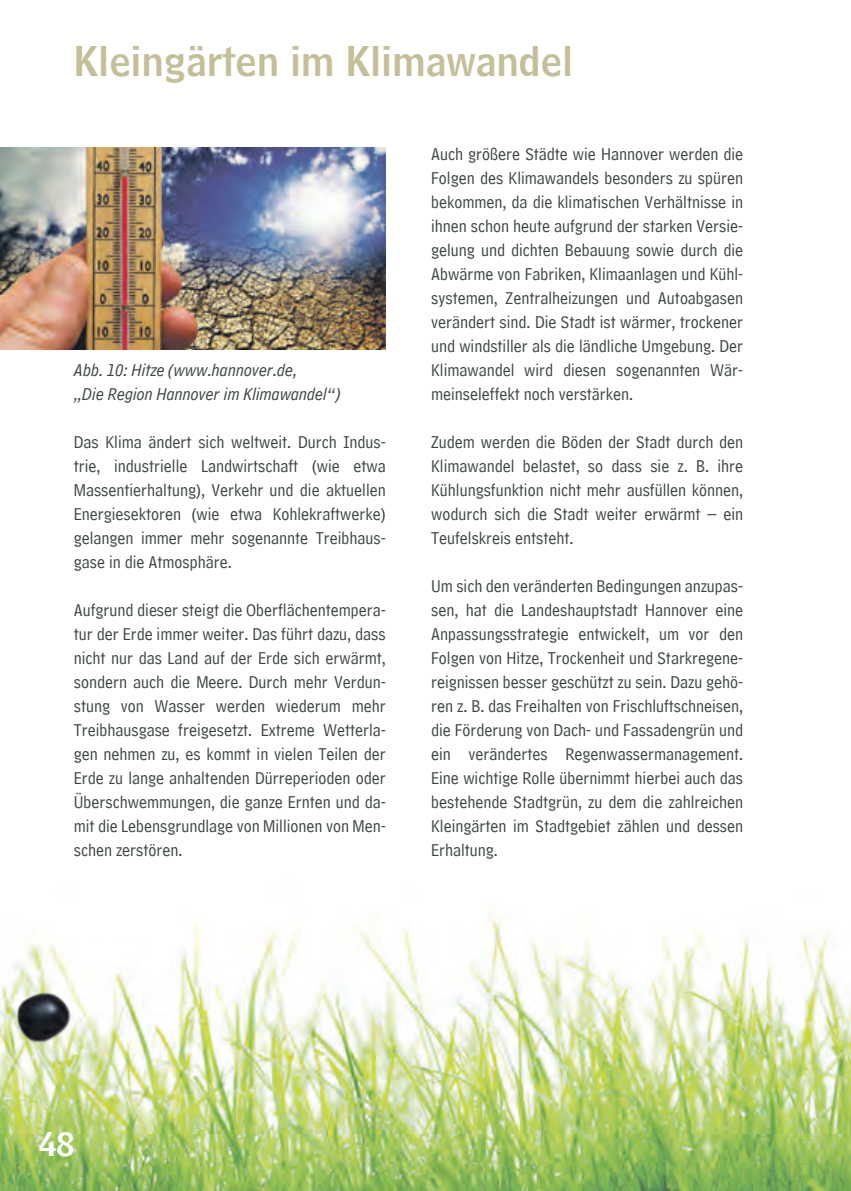
<style>
.page{position:relative;width:851px;height:1191px;background:#fff}
.page>*{position:absolute;margin:0;border:0;box-sizing:border-box;transform-origin:0 0}
.t1{font:40px "HM Headline";color:#c4be99}
.t2{font:32px "HM Headline";color:#fff}
.t3{font:18px/24px "HM Comment";color:#3c4243;text-align:justify}
.t4{font:italic 18px/24px "HM Comment";color:#3c4243}
</style>
<div class="page">
<img style="left:0;top:916px;width:850px;height:275px">
<img style="left:15px;top:990px;width:57px;height:53px">
<img style="left:0;top:147px;width:386px;height:202px">
<h1 class="t1" style="left:74px;top:26px;width:501px">Kleingärten im Klimawandel</h1>
<p class="t4" style="left:74px;top:357px;width:268px">Abb. 10: Hitze (www.hannover.de,<br>„Die Region Hannover im Klimawandel“)</p>
<p class="t3" style="left:74px;top:427px;width:313px">Das Klima ändert sich weltweit. Durch Indus&shy;trie, industrielle Landwirtschaft (wie etwa Massentierhaltung), Verkehr und die aktuellen Energiesektoren (wie etwa Kohlekraftwerke) gelangen immer mehr sogenannte Treibhaus&shy;gase in die Atmosphäre.</p>
<p class="t3" style="left:74px;top:595px;width:313px">Aufgrund dieser steigt die Oberflächentempera&shy;tur der Erde immer weiter. Das führt dazu, dass nicht nur das Land auf der Erde sich erwärmt, sondern auch die Meere. Durch mehr Verdun&shy;stung von Wasser werden wiederum mehr Treibhausgase freigesetzt. Extreme Wetterla&shy;gen nehmen zu, es kommt in vielen Teilen der Erde zu lange anhaltenden Dürreperioden oder Überschwemmungen, die ganze Ernten und da&shy;mit die Lebensgrundlage von Millionen von Men&shy;schen zerstören.</p>
<p class="t3" style="left:431px;top:138px;width:313px">Auch größere Städte wie Hannover werden die Folgen des Klimawandels besonders zu spüren bekommen, da die klimatischen Verhältnisse in ihnen schon heute aufgrund der starken Versie&shy;gelung und dichten Bebauung sowie durch die Abwärme von Fabriken, Klimaanlagen und Kühl&shy;systemen, Zentralheizungen und Autoabgasen verändert sind. Die Stadt ist wärmer, trockener und windstiller als die ländliche Umgebung. Der Klimawandel wird diesen sogenannten Wär&shy;meinseleffekt noch verstärken.</p>
<p class="t3" style="left:431px;top:426px;width:313px">Zudem werden die Böden der Stadt durch den Klimawandel belastet, so dass sie z. B. ihre Kühlungsfunktion nicht mehr ausfüllen können, wodurch sich die Stadt weiter erwärmt – ein Teufelskreis entsteht.</p>
<p class="t3" style="left:431px;top:570px;width:313px">Um sich den veränderten Bedingungen anzupas&shy;sen, hat die Landeshauptstadt Hannover eine Anpassungsstrategie entwickelt, um vor den Folgen von Hitze, Trockenheit und Starkregene&shy;reignissen besser geschützt zu sein. Dazu gehö&shy;ren z. B. das Freihalten von Frischluftschneisen, die Förderung von Dach- und Fassadengrün und ein verändertes Regenwassermanagement.<br>Eine wichtige Rolle übernimmt hierbei auch das bestehende Stadtgrün, zu dem die zahlreichen Kleingärten im Stadtgebiet zählen und dessen Erhaltung.</p>
<h2 class="t2" style="left:39px;top:1116px;width:37px">48</h2>
</div>
